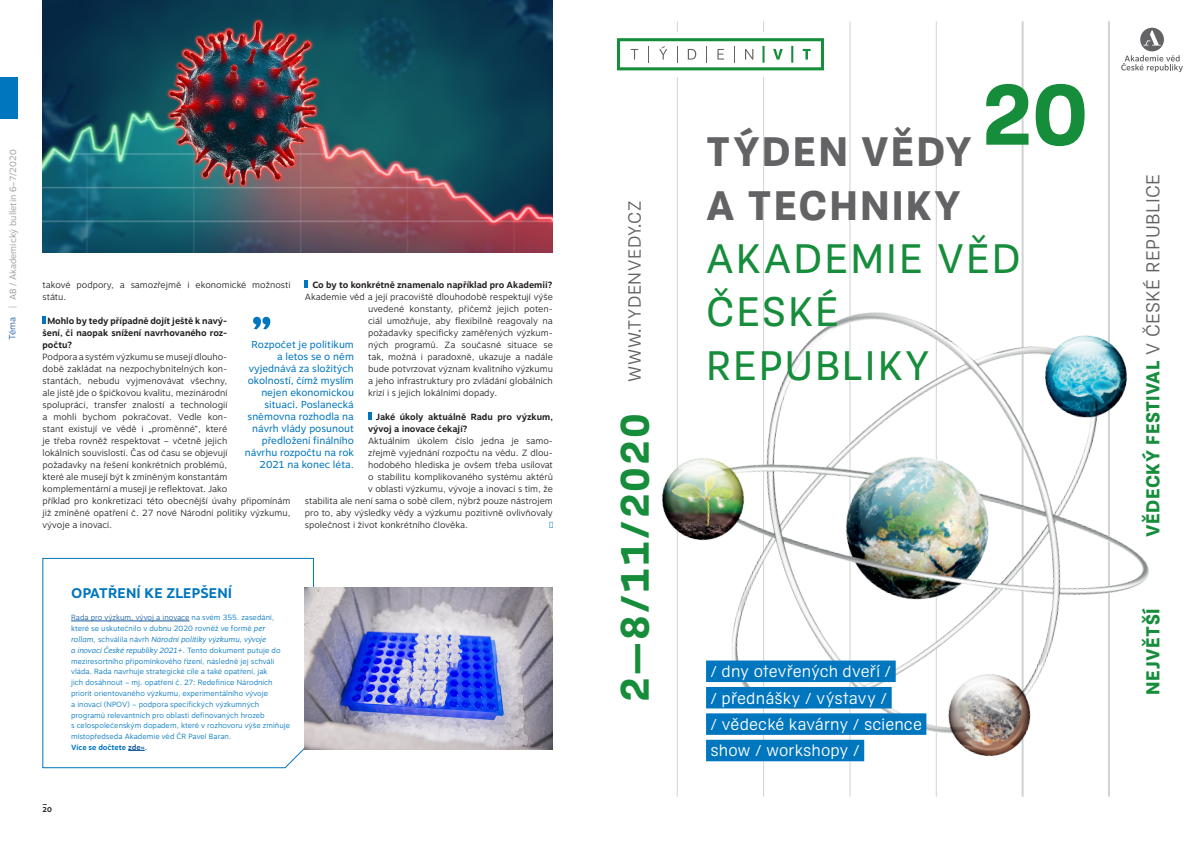
<style>
.page{position:relative;width:1191px;height:842px;background:#fff}
.page>*{position:absolute;margin:0;border:0;box-sizing:border-box;transform-origin:0 0}
.t1{font:700 94.8px "Gedau Gothic";color:#168d3b}
.t2{font:46px/53.3px "Gedau Gothic";letter-spacing:.045em;color:#168d3b}
.t3{font:700 44.1px "Gedau Gothic";color:#168d3b}
.t4{font:700 20.9px "Gedau Gothic";letter-spacing:.025em;color:#168d3b}
.t5{font:19.7px "Gedau Gothic";letter-spacing:.025em;color:#636366}
.t6{font:17.6px/26.4px "Gedau Gothic";letter-spacing:.01em;color:#fff}
.Mezititulek{font:700 14px "Motiva Sans";letter-spacing:.01em;color:#0076be}
.Chleba{font:10px/12px "Motiva Sans";color:#0076be;text-align:right}
.Iniciála{font:300 9px/12px "Motiva Sans";color:#231f20}
.Iniciála-2{font:700 9px/12px "Motiva Sans";color:#231f20}
.t7{font:300 9px "Motiva Sans";color:#939598}
.t8{font:300 9px "Motiva Sans";color:#175d9e}
.Chleba-2{font:300 7.5px/10.8px "Motiva Sans";color:#0076be}
.Chleba-3{font:700 7.5px "Motiva Sans";letter-spacing:-.005em;color:#0076be}
.t9{font:700 7px/8.4px "Motiva Sans";color:#231f20}
.s1{color:#175d9e}
.s2{font-style:italic}
.s3{font-weight:700;color:#636366}
.s4{font-weight:400;color:#636366}
</style>
<div class="page">
<div style="left:0;top:77px;width:17px;height:42px;background:#0076be"></div>
<svg style="left:305px;top:281px;width:3px;height:7px"></svg>
<svg style="left:368px;top:413px;width:3px;height:7px"></svg>
<svg style="left:43px;top:317px;width:3px;height:7px"></svg>
<svg style="left:253px;top:317px;width:17px;height:12px"></svg>
<svg style="left:42px;top:557px;width:272px;height:212px"></svg>
<hr style="left:71px;top:621px;width:118px;height:1px;background:#175d9e">
<svg style="left:128px;top:750px;width:17px;height:1px"></svg>
<img style="left:304px;top:588px;width:249px;height:162px">
<img style="left:43px;top:0;width:510px;height:252px">
<hr style="left:936px;top:21px;width:1px;height:776px;background:#d1d2d4">
<hr style="left:1021px;top:21px;width:2px;height:776px;background:#d1d2d4">
<hr style="left:1108px;top:21px;width:2px;height:776px;background:#d1d2d4">
<hr style="left:677px;top:21px;width:1px;height:776px;background:#d1d2d4">
<hr style="left:763px;top:21px;width:1px;height:776px;background:#d1d2d4">
<hr style="left:849px;top:21px;width:1px;height:776px;background:#d1d2d4">
<img style="left:662px;top:222px;width:487px;height:575px">
<svg style="left:1121px;top:28px;width:62px;height:44px"></svg>
<div style="left:611px;top:32px;width:219px;height:45px;background:#fff"></div>
<svg style="left:617px;top:38px;width:207px;height:32px"></svg>
<div style="left:706px;top:660px;width:189px;height:22px;background:#0076be"></div>
<div style="left:706px;top:687px;width:185px;height:21px;background:#0076be"></div>
<div style="left:706px;top:713px;width:220px;height:22px;background:#0076be"></div>
<div style="left:706px;top:740px;width:158px;height:21px;background:#0076be"></div>
<p class="t7" style="left:6px;top:308px;width:159px;rotate:-90deg">| AB / Akademický bulletin 6–7/2020</p>
<p class="t8" style="left:6px;top:340px;width:24px;rotate:-90deg">Téma</p>
<p class="Iniciála" style="left:43px;top:279px;width:250px">takové podpory, a samozřejmě i ekonomické možnosti státu.</p>
<p class="Iniciála-2" style="left:43px;top:315px;width:186px;text-align:justify;text-indent:5px">Mohlo by tedy případně dojít ještě k navý&shy;šení, či naopak snížení navrhovaného roz&shy;počtu?</p>
<p class="Iniciála" style="left:43px;top:351px;width:250px">Podpora a systém výzkumu se musejí dlouho-<br>době zakládat na nezpochybnitelných kon-<br>stantách, nebudu vyjmenovávat všechny,<br>ale jistě jde o špičkovou kvalitu, mezinárodní<br>spolupráci, transfer znalostí a technologií<br>a mohli bychom pokračovat. Vedle kon-<br>stant existují ve vědě i „proměnné“, které<br>je třeba rovněž respektovat – včetně jejich<br>lokálních souvislostí. Čas od času se objevují<br>požadavky na řešení konkrétních problémů,<br>které ale musejí být k zmíněným konstantám komplementární a musejí je reflektovat. Jako<br>příklad pro konkretizaci této obecnější úvahy připomínám již zmíněné opatření č. 27 nové Národní politiky výzkumu, vývoje a inovací.</p>
<p class="Iniciála-2" style="left:312px;top:279px;width:241px">Co by to konkrétně znamenalo například pro Akademii?</p>
<p class="Iniciála" style="left:368px;top:291px;width:186px;text-align:justify;text-indent:-63px">Akademie věd a její pracoviště dlouhodobě respektují výše uvedené konstanty, přičemž jejich poten&shy;ciál umožňuje, aby flexibilně reagovaly na požadavky specificky zaměřených výzkum&shy;ných programů. Za současné situace se tak, možná i paradoxně, ukazuje a nadále bude potvrzovat význam kvalitního výzkumu a jeho infrastruktury pro zvládání globálních krizí i s jejich lokálními dopady.</p>
<p class="Iniciála-2" style="left:368px;top:411px;width:186px;text-indent:8px">Jaké úkoly aktuálně Radu pro výzkum, vývoj a inovace čekají?</p>
<p class="Iniciála" style="left:368px;top:435px;width:186px">Aktuálním úkolem číslo jedna je samo-</p>
<p class="Iniciála" style="left:368px;top:447px;width:186px">zřejmě vyjednání rozpočtu na vědu. Z dlou-</p>
<p class="Iniciála" style="left:368px;top:459px;width:186px">hodobého hlediska je ovšem třeba usilovat</p>
<p class="Iniciála" style="left:368px;top:471px;width:186px">o stabilitu komplikovaného systému aktérů</p>
<p class="Iniciála" style="left:368px;top:483px;width:186px">v oblasti výzkumu, vývoje a inovací s tím, že</p>
<p class="Iniciála" style="left:305px;top:495px;width:250px">stabilita ale není sama o sobě cílem, nýbrž pouze nástrojem</p>
<p class="Iniciála" style="left:305px;top:507px;width:250px">pro to, aby výsledky vědy a výzkumu pozitivně ovlivňovaly</p>
<p class="Iniciála" style="left:305px;top:519px;width:165px">společnost i život konkrétního člověka.</p>
<p class="Chleba" style="left:245px;top:339px;width:111px">Rozpočet je politikum a letos se o něm vyjednává za složitých okolností, čímž myslím nejen ekonomickou situaci. Poslanecká sněmovna rozhodla na návrh vlády posunout předložení finálního návrhu rozpočtu na rok<br>2021 na konec léta.</p>
<p class="Mezititulek" style="left:71px;top:583px;width:162px">OPATŘENÍ KE ZLEPŠENÍ</p>
<p class="Chleba-2" style="left:71px;top:612px;width:220px"><span class="s1">Rada pro výzkum, vývoj a inovace</span> na svém 355. zasedání, které se uskutečnilo v dubnu 2020 rovněž ve formě <span class="s2">per rollam,</span> schválila návrh <span class="s2">Národní politiky výzkumu, vývoje<br>a inovací České republiky 2021+</span>. Tento dokument putuje do meziresortního připomínkového řízení, následně jej schválí vláda. Rada navrhuje strategické cíle a také opatření, jak<br>jich dosáhnout – mj. opatření č. 27: Redefinice Národních priorit orientovaného výzkumu, experimentálního vývoje<br>a inovací (NPOV) – podpora specifických výzkumných programů relevantních pro oblasti definovaných hrozeb<br>s celospolečenským dopadem, které v rozhovoru výše zmiňuje místopředseda Akademie věd ČR Pavel Baran.</p>
<p class="Chleba-3" style="left:71px;top:742px;width:77px">Více se dočtete <span class="s1">zde»</span>.</p>
<p class="t9" style="left:43px;top:797px;width:11px">_<br>20</p>
<p class="t5" style="left:624px;top:382px;width:182px;rotate:-90deg">WWW.TYDENVEDY.CZ</p>
<p class="t3" style="left:609px;top:701px;width:290px;rotate:-90deg">2—8/11/2020</p>
<p class="t1" style="left:981px;top:60px;width:109px">20</p>
<p class="t2" style="left:706px;top:125px;width:316px"><span class="s3">TÝDEN VĚDY<br>A TECHNIKY<br></span>AKADEMIE VĚD<br>ČESKÉ<br>REPUBLIKY</p>
<p class="t6" style="left:710px;top:658px;width:213px">/ dny otevřených dveří /<br>/ přednášky / výstavy /<br>/ vědecké kavárny / science show / workshopy /</p>
<p class="t4" style="left:1140px;top:537px;width:365px;rotate:-90deg">VĚDECKÝ FESTIVAL <span class="s4">V ČESKÉ REPUBLICE</span></p>
<p class="t4" style="left:1140px;top:695px;width:88px;rotate:-90deg">NEJVĚTŠÍ</p>
</div>
